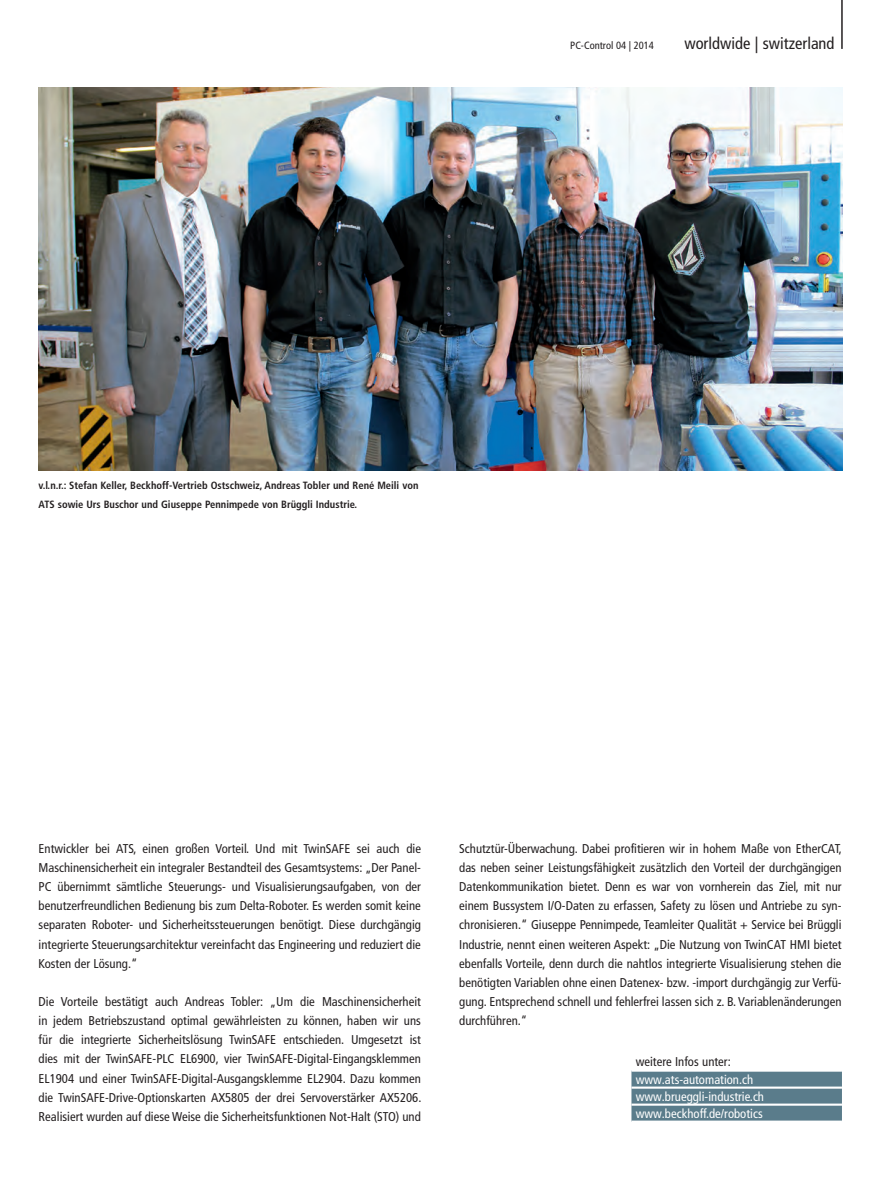
<style>
.page{position:relative;width:893px;height:1191px;background:#fff}
.page>*{position:absolute;margin:0;border:0;box-sizing:border-box;transform-origin:0 0}
.t1{font:condensed 16.5px "Frutiger LT Pro";color:#231f20}
.t2{font:condensed 12.75px/19.2px "Frutiger LT Pro";color:#231f20;text-align:justify}
.t3{font:condensed 12.75px/17px "Frutiger LT Pro";color:#fff}
.t4{font:700 condensed 10.5px/19.2px "Frutiger LT Pro";color:#231f20}
.t5{font:condensed 10.5px "Frutiger LT Pro";color:#231f20}
</style>
<div class="page">
<hr style="left:841px;top:0;width:2px;height:49px;background:#231f20">
<svg style="left:631px;top:1071px;width:211px;height:49px;background:#618290"></svg>
<hr style="left:631px;top:1086px;width:211px;height:2px;background:#fff">
<hr style="left:631px;top:1103px;width:211px;height:2px;background:#fff">
<img style="left:39px;top:87px;width:804px;height:383px">
<p class="t5" style="left:570px;top:39px;width:85px">PC-Control 04 | 2014</p>
<p class="t1" style="left:684px;top:34px;width:152px">worldwide | switzerland</p>
<p class="t4" style="left:39px;top:476px;width:381px">v.l.n.r.: Stefan Keller, Beckhoff-Vertrieb Ostschweiz, Andreas Tobler und René Meili von<br>ATS sowie Urs Buschor und Giuseppe Pennimpede von Brüggli Industrie.</p>
<p class="t2" style="left:39px;top:839px;width:384px">Entwickler bei ATS, einen großen Vorteil. Und mit TwinSAFE sei auch die Maschinensicherheit ein integraler Bestandteil des Gesamtsystems: „Der Panel-PC übernimmt sämtliche Steuerungs- und Visualisierungsaufgaben, von der benutzerfreundlichen Bedienung bis zum Delta-Roboter. Es werden somit keine separaten Roboter- und Sicherheitssteuerungen benötigt. Diese durchgängig integrierte Steuerungsarchitektur vereinfacht das Engineering und reduziert die Kosten der Lösung.“</p>
<p class="t2" style="left:39px;top:992px;width:384px">Die Vorteile bestätigt auch Andreas Tobler: „Um die Maschinensicherheit in jedem Betriebszustand optimal gewährleisten zu können, haben wir uns für die integrierte Sicherheitslösung TwinSAFE entschieden. Umgesetzt ist dies mit der TwinSAFE-PLC EL6900, vier TwinSAFE-Digital-Eingangsklemmen EL1904 und einer TwinSAFE-Digital-Ausgangsklemme EL2904. Dazu kommen die TwinSAFE-Drive-Optionskarten AX5805 der drei Servoverstärker AX5206.<br>Realisiert wurden auf diese Weise die Sicherheitsfunktionen Not-Halt (STO) und</p>
<p class="t2" style="left:459px;top:839px;width:384px">Schutztür-Überwachung. Dabei profitieren wir in hohem Maße von EtherCAT, das neben seiner Leistungsfähigkeit zusätzlich den Vorteil der durchgängigen Datenkommunikation bietet. Denn es war von vornherein das Ziel, mit nur einem Bussystem I/O-Daten zu erfassen, Safety zu lösen und Antriebe zu syn&shy;chronisieren.“ Giuseppe Pennimpede, Teamleiter Qualität + Service bei Brüggli Industrie, nennt einen weiteren Aspekt: „Die Nutzung von TwinCAT HMI bietet ebenfalls Vorteile, denn durch die nahtlos integrierte Visualisierung stehen die benötigten Variablen ohne einen Datenex- bzw. -import durchgängig zur Verfü&shy;gung. Entsprechend schnell und fehlerfrei lassen sich z. B. Variablenänderungen durchführen.“</p>
<p class="t2" style="left:636px;top:1052px;width:97px">weitere Infos unter:</p>
<p class="t3" style="left:636px;top:1071px;width:130px">www.ats-automation.ch www.brueggli-industrie.ch www.beckhoff.de/robotics</p>
</div>
